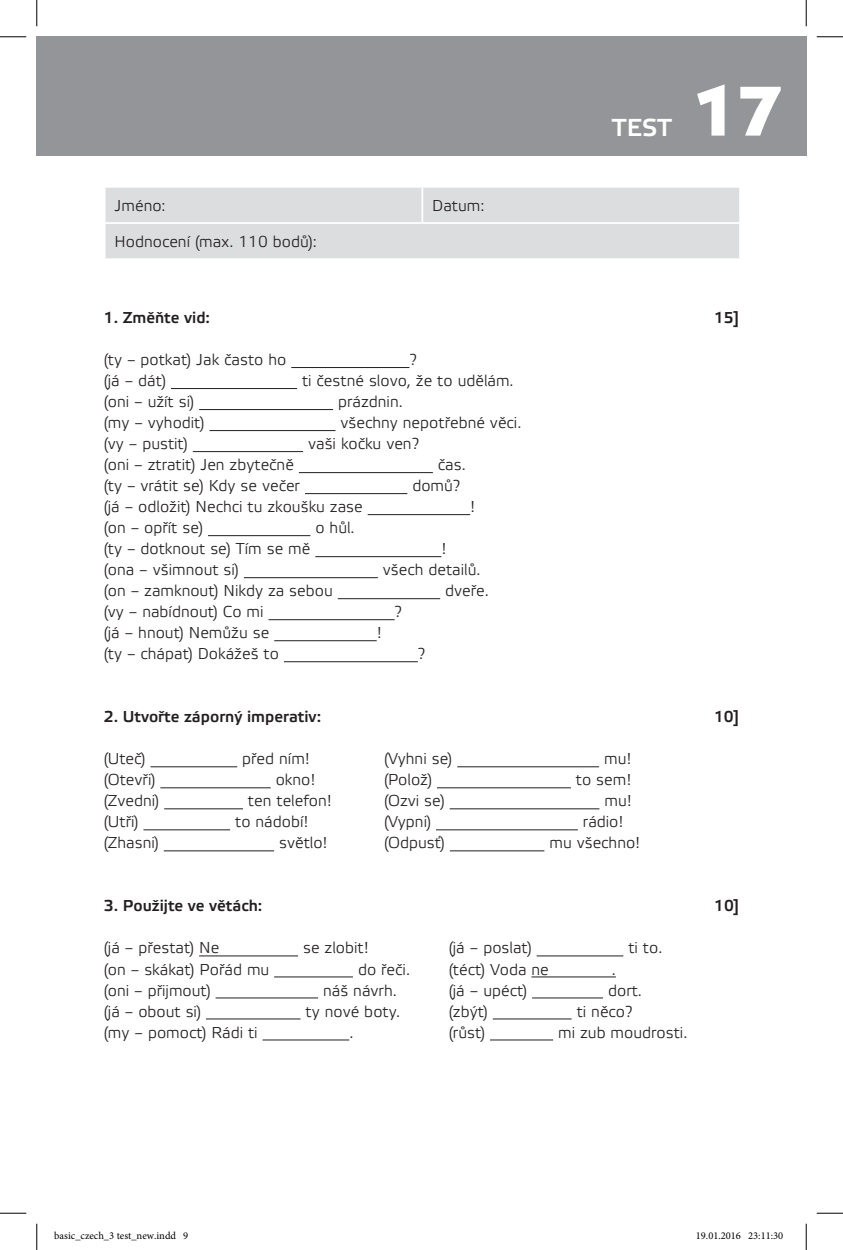
<style>
.page{position:relative;width:843px;height:1250px;background:#fff}
.page>*{position:absolute;margin:0;border:0;box-sizing:border-box;transform-origin:0 0}
.t1{font:700 70px "Etelka Medium Pro";color:#fff}
.t2{font:24.5px "Etelka Medium Pro";color:#fff}
.t3{font:15.75px "Etelka Light Pro";color:#231f20}
.t4{font:700 15.75px "Etelka Light Pro";color:#231f20}
.t5{font:10.5px "Minion Pro";color:#000}
</style>
<div class="page">
<div style="left:37px;top:37px;width:769px;height:119px;background:#939598"></div>
<hr style="left:291px;top:367px;width:118px;height:1px;background:#231f20">
<hr style="left:171px;top:388px;width:126px;height:1px;background:#231f20">
<hr style="left:199px;top:409px;width:134px;height:1px;background:#231f20">
<hr style="left:209px;top:430px;width:126px;height:1px;background:#231f20">
<hr style="left:193px;top:451px;width:110px;height:1px;background:#231f20">
<hr style="left:299px;top:472px;width:134px;height:1px;background:#231f20">
<hr style="left:305px;top:493px;width:102px;height:1px;background:#231f20">
<hr style="left:367px;top:514px;width:103px;height:1px;background:#231f20">
<hr style="left:208px;top:535px;width:102px;height:1px;background:#231f20">
<hr style="left:315px;top:556px;width:126px;height:1px;background:#231f20">
<hr style="left:244px;top:577px;width:134px;height:1px;background:#231f20">
<hr style="left:338px;top:598px;width:102px;height:1px;background:#231f20">
<hr style="left:268px;top:619px;width:126px;height:1px;background:#231f20">
<hr style="left:274px;top:640px;width:102px;height:1px;background:#231f20">
<hr style="left:284px;top:661px;width:134px;height:1px;background:#231f20">
<hr style="left:150px;top:766px;width:87px;height:1px;background:#231f20">
<hr style="left:457px;top:766px;width:142px;height:1px;background:#231f20">
<hr style="left:160px;top:787px;width:111px;height:1px;background:#231f20">
<hr style="left:437px;top:787px;width:134px;height:1px;background:#231f20">
<hr style="left:164px;top:808px;width:79px;height:1px;background:#231f20">
<hr style="left:449px;top:808px;width:150px;height:1px;background:#231f20">
<hr style="left:143px;top:829px;width:87px;height:1px;background:#231f20">
<hr style="left:436px;top:829px;width:141px;height:1px;background:#231f20">
<hr style="left:164px;top:850px;width:110px;height:1px;background:#231f20">
<hr style="left:450px;top:850px;width:94px;height:1px;background:#231f20">
<hr style="left:199px;top:955px;width:99px;height:1px;background:#231f20">
<hr style="left:536px;top:955px;width:87px;height:1px;background:#231f20">
<hr style="left:274px;top:976px;width:79px;height:1px;background:#231f20">
<hr style="left:531px;top:976px;width:84px;height:1px;background:#231f20">
<hr style="left:215px;top:997px;width:103px;height:1px;background:#231f20">
<hr style="left:532px;top:997px;width:71px;height:1px;background:#231f20">
<hr style="left:206px;top:1018px;width:94px;height:1px;background:#231f20">
<hr style="left:492px;top:1018px;width:79px;height:1px;background:#231f20">
<hr style="left:262px;top:1039px;width:87px;height:1px;background:#231f20">
<hr style="left:490px;top:1039px;width:63px;height:1px;background:#231f20">
<div style="left:105px;top:188px;width:634px;height:70px;background:#dcdddf"></div>
<hr style="left:421px;top:188px;width:2px;height:34px;background:#fff">
<hr style="left:104px;top:222px;width:318px;height:2px;background:#fff">
<hr style="left:422px;top:222px;width:318px;height:2px;background:#fff">
<svg style="left:0;top:36px;width:26px;height:1px"></svg>
<svg style="left:816px;top:36px;width:26px;height:1px"></svg>
<svg style="left:0;top:1212px;width:26px;height:1px"></svg>
<svg style="left:816px;top:1212px;width:26px;height:1px"></svg>
<svg style="left:36px;top:0;width:1px;height:26px"></svg>
<svg style="left:36px;top:1223px;width:1px;height:26px"></svg>
<svg style="left:805px;top:0;width:1px;height:26px"></svg>
<svg style="left:805px;top:1223px;width:1px;height:26px"></svg>
<p class="t3" style="left:115px;top:197px;width:53px">Jméno:</p>
<p class="t3" style="left:432px;top:197px;width:54px">Datum:</p>
<p class="t3" style="left:115px;top:233px;width:204px">Hodnocení (max. 110 bodů):</p>
<h2 class="t2" style="left:611px;top:114px;width:62px">TEST</h2>
<h1 class="t1" style="left:693px;top:72px;width:90px">17</h1>
<p class="t4" style="left:104px;top:309px;width:108px">1. Změňte vid:</p>
<p class="t4" style="left:714px;top:309px;width:27px">15]</p>
<p class="t3" style="left:104px;top:351px;width:184px">(ty – potkat) Jak často ho</p>
<p class="t3" style="left:409px;top:351px;width:9px">?</p>
<p class="t3" style="left:104px;top:372px;width:64px">(já – dát)</p>
<p class="t3" style="left:302px;top:372px;width:213px">ti čestné slovo, že to udělám.</p>
<p class="t3" style="left:104px;top:393px;width:92px">(oni – užít si)</p>
<p class="t3" style="left:338px;top:393px;width:66px">prázdnin.</p>
<p class="t3" style="left:104px;top:414px;width:102px">(my – vyhodit)</p>
<p class="t3" style="left:340px;top:414px;width:182px">všechny nepotřebné věci.</p>
<p class="t3" style="left:104px;top:435px;width:86px">(vy – pustit)</p>
<p class="t3" style="left:308px;top:435px;width:112px">vaši kočku ven?</p>
<p class="t3" style="left:104px;top:456px;width:192px">(oni – ztratit) Jen zbytečně</p>
<p class="t3" style="left:438px;top:456px;width:29px">čas.</p>
<p class="t3" style="left:104px;top:477px;width:198px">(ty – vrátit se) Kdy se večer</p>
<p class="t3" style="left:412px;top:477px;width:49px">domů?</p>
<p class="t3" style="left:104px;top:498px;width:260px">(já – odložit) Nechci tu zkoušku zase</p>
<p class="t3" style="left:470px;top:498px;width:7px">!</p>
<p class="t3" style="left:104px;top:519px;width:101px">(on – opřít se)</p>
<p class="t3" style="left:315px;top:519px;width:41px">o hůl.</p>
<p class="t3" style="left:104px;top:540px;width:208px">(ty – dotknout se) Tím se mě</p>
<p class="t3" style="left:441px;top:540px;width:7px">!</p>
<p class="t3" style="left:104px;top:561px;width:137px">(ona – všimnout si)</p>
<p class="t3" style="left:383px;top:561px;width:99px">všech detailů.</p>
<p class="t3" style="left:104px;top:582px;width:230px">(on – zamknout) Nikdy za sebou</p>
<p class="t3" style="left:445px;top:582px;width:45px">dveře.</p>
<p class="t3" style="left:104px;top:603px;width:161px">(vy – nabídnout) Co mi</p>
<p class="t3" style="left:394px;top:603px;width:9px">?</p>
<p class="t3" style="left:104px;top:624px;width:167px">(já – hnout) Nemůžu se</p>
<p class="t3" style="left:376px;top:624px;width:7px">!</p>
<p class="t3" style="left:104px;top:645px;width:177px">(ty – chápat) Dokážeš to</p>
<p class="t3" style="left:418px;top:645px;width:9px">?</p>
<p class="t4" style="left:104px;top:708px;width:219px">2. Utvořte záporný imperativ:</p>
<p class="t4" style="left:714px;top:708px;width:27px">10]</p>
<p class="t3" style="left:104px;top:750px;width:43px">(Uteč)</p>
<p class="t3" style="left:242px;top:750px;width:69px">před ním!</p>
<p class="t3" style="left:384px;top:750px;width:70px">(Vyhni se)</p>
<p class="t3" style="left:604px;top:750px;width:29px">mu!</p>
<p class="t3" style="left:104px;top:771px;width:53px">(Otevři)</p>
<p class="t3" style="left:276px;top:771px;width:41px">okno!</p>
<p class="t3" style="left:384px;top:771px;width:49px">(Polož)</p>
<p class="t3" style="left:576px;top:771px;width:57px">to sem!</p>
<p class="t3" style="left:104px;top:792px;width:57px">(Zvedni)</p>
<p class="t3" style="left:248px;top:792px;width:86px">ten telefon!</p>
<p class="t3" style="left:384px;top:792px;width:62px">(Ozvi se)</p>
<p class="t3" style="left:604px;top:792px;width:29px">mu!</p>
<p class="t3" style="left:104px;top:813px;width:36px">(Utři)</p>
<p class="t3" style="left:235px;top:813px;width:75px">to nádobí!</p>
<p class="t3" style="left:384px;top:813px;width:49px">(Vypni)</p>
<p class="t3" style="left:583px;top:813px;width:42px">rádio!</p>
<p class="t3" style="left:104px;top:834px;width:56px">(Zhasni)</p>
<p class="t3" style="left:279px;top:834px;width:50px">světlo!</p>
<p class="t3" style="left:384px;top:834px;width:62px">(Odpusť)</p>
<p class="t3" style="left:549px;top:834px;width:93px">mu všechno!</p>
<p class="t4" style="left:104px;top:897px;width:160px">3. Použijte ve větách:</p>
<p class="t4" style="left:714px;top:897px;width:27px">10]</p>
<p class="t3" style="left:104px;top:939px;width:117px">(já – přestat) Ne</p>
<p class="t3" style="left:303px;top:939px;width:67px">se zlobit!</p>
<p class="t3" style="left:449px;top:939px;width:84px">(já – poslat)</p>
<p class="t3" style="left:628px;top:939px;width:36px">ti to.</p>
<p class="t3" style="left:104px;top:960px;width:167px">(on – skákat) Pořád mu</p>
<p class="t3" style="left:358px;top:960px;width:53px">do řeči.</p>
<p class="t3" style="left:449px;top:960px;width:101px">(téct) Voda ne</p>
<p class="t3" style="left:612px;top:960px;width:6px">.</p>
<p class="t3" style="left:104px;top:981px;width:108px">(oni – přijmout)</p>
<p class="t3" style="left:323px;top:981px;width:75px">náš návrh.</p>
<p class="t3" style="left:449px;top:981px;width:80px">(já – upéct)</p>
<p class="t3" style="left:608px;top:981px;width:35px">dort.</p>
<p class="t3" style="left:104px;top:1002px;width:99px">(já – obout si)</p>
<p class="t3" style="left:305px;top:1002px;width:96px">ty nové boty.</p>
<p class="t3" style="left:449px;top:1002px;width:41px">(zbýt)</p>
<p class="t3" style="left:576px;top:1002px;width:57px">ti něco?</p>
<p class="t3" style="left:104px;top:1023px;width:155px">(my – pomoct) Rádi ti</p>
<p class="t3" style="left:349px;top:1023px;width:6px">.</p>
<p class="t3" style="left:449px;top:1023px;width:38px">(růst)</p>
<p class="t3" style="left:558px;top:1023px;width:131px">mi zub moudrosti.</p>
<p class="t5" style="left:54px;top:1228px;width:135px">basic_czech_3 test_new.indd 9</p>
<p class="t5" style="left:695px;top:1228px;width:89px">19.01.2016 23:11:30</p>
</div>
